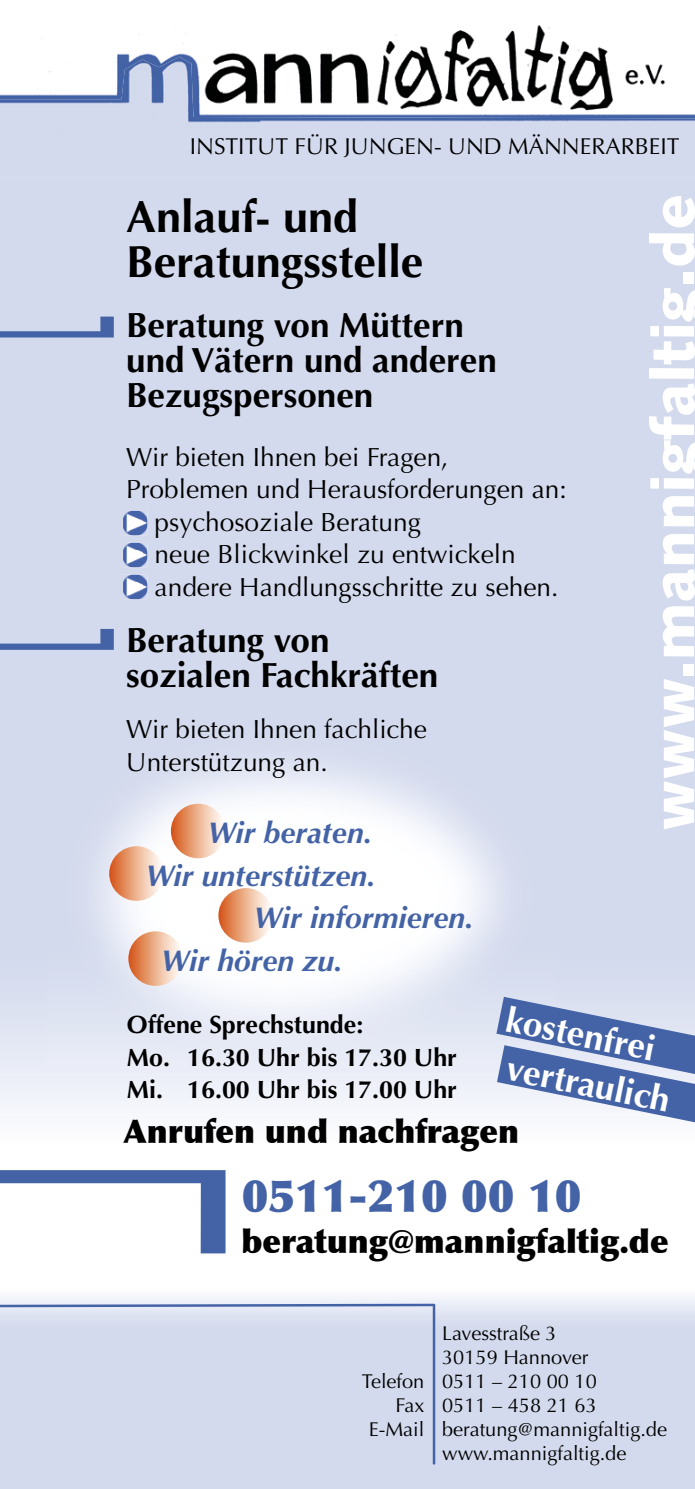
<style>
.page{position:relative;width:695px;height:1489px;background:#fff}
.page>*{position:absolute;margin:0;border:0;box-sizing:border-box;transform-origin:0 0}
.t1{font:900 60px "Syntax LT Std";color:#fff}
.t2{font:700 45px/45px "Optima";color:#000}
.t3{font:900 45px "Optima";color:#4463a6}
.t4{font:700 35px/35px "Optima";color:#000}
.t5{font:700 35px/47.2px "Optima";color:#fff}
.t6{font:900 32.5px "Optima";color:#000}
.t7{font:italic 700 30px "Optima";color:#4463a6}
.t8{font:26.25px/32.5px "Optima";color:#000}
.t9{font:700 25px/32.5px "Optima";color:#000}
.t10{font:23px "Optima";color:#000}
.t11{font:20px "Optima";color:#000}
.s1{color:#4463a6}
</style>
<div class="page">
<div style="left:0;top:177px;width:694px;height:932px;background:#d3daed"></div>
<svg style="left:0;top:1297px;width:694px;height:191px;background:#d5dbed"></svg>
<img style="left:47px;top:724px;width:508px;height:344px">
<div style="left:171px;top:803px;width:54px;height:55px;background:linear-gradient(to right,#d75e1f,#fffffd);border-radius:27px"></div>
<div style="left:109px;top:846px;width:55px;height:54px;background:linear-gradient(to right,#d65c1d,#fff);border-radius:27px"></div>
<div style="left:218px;top:888px;width:55px;height:54px;background:linear-gradient(to right,#d75d1e,#fff);border-radius:27px"></div>
<div style="left:128px;top:931px;width:55px;height:54px;background:linear-gradient(to right,#d65c1e,#fff);border-radius:27px"></div>
<svg style="left:0;top:1170px;width:225px;height:83px"></svg>
<svg style="left:0;top:316px;width:114px;height:21px;background:#a0afd3"></svg>
<svg style="left:0;top:629px;width:114px;height:20px;background:#a0afd3"></svg>
<svg style="left:496px;top:996px;width:198px;height:127px"></svg>
<hr style="left:432px;top:1305px;width:3px;height:158px;background:#4463a6">
<svg style="left:0;top:1302px;width:436px;height:6px;background:#a4b3d5"></svg>
<img style="left:117px;top:24px;width:577px;height:93px">
<img style="left:0;top:57px;width:261px;height:120px">
<img style="left:260px;top:117px;width:434px;height:60px">
<img style="left:123px;top:511px;width:24px;height:24px">
<img style="left:130px;top:517px;width:12px;height:14px">
<img style="left:123px;top:543px;width:24px;height:24px">
<svg style="left:130px;top:550px;width:12px;height:13px"></svg>
<img style="left:123px;top:574px;width:24px;height:25px">
<img style="left:130px;top:582px;width:12px;height:14px">
<p class="t10" style="left:190px;top:133px;width:491px">INSTITUT FÜR JUNGEN- UND MÄNNERARBEIT</p>
<h2 class="t2" style="left:126px;top:195px;width:298px">Anlauf- und<br>Beratungsstelle</h2>
<h3 class="t4" style="left:126px;top:308px;width:372px">Beratung von Müttern und Vätern und anderen<br>Bezugspersonen</h3>
<p class="t8" style="left:126px;top:441px;width:442px">Wir bieten Ihnen bei Fragen,<br>Problemen und Herausforderungen an:</p>
<p class="t8" style="left:126px;top:506px;width:296px"><span class="s1">•</span> psychosoziale Beratung</p>
<p class="t8" style="left:126px;top:538px;width:391px"><span class="s1">•</span> neue Blickwinkel zu entwickeln</p>
<p class="t8" style="left:126px;top:571px;width:433px"><span class="s1">•</span> andere Handlungsschritte zu sehen.</p>
<h3 class="t4" style="left:126px;top:623px;width:313px">Beratung von sozialen Fachkräften</h3>
<p class="t8" style="left:126px;top:713px;width:302px">Wir bieten Ihnen fachliche<br>Unterstützung an.</p>
<p class="t7" style="left:208px;top:815px;width:166px">Wir beraten.</p>
<p class="t7" style="left:146px;top:857px;width:231px">Wir unterstützen.</p>
<p class="t7" style="left:254px;top:900px;width:221px">Wir informieren.</p>
<p class="t7" style="left:161px;top:942px;width:183px">Wir hören zu.</p>
<h1 class="t1" style="left:637px;top:830px;width:638px;rotate:-90deg">www.mannigfaltig.de</h1>
<p class="t9" style="left:127px;top:1008px;width:331px">Offene Sprechstunde:<br>Mo. 16.30 Uhr bis 17.30 Uhr<br>Mi. 16.00 Uhr bis 17.00 Uhr</p>
<h3 class="t5" style="left:522px;top:997px;width:167px;text-indent:-11px;rotate:12deg">kostenfrei vertraulich</h3>
<p class="t6" style="left:123px;top:1112px;width:397px">Anrufen und nachfragen</p>
<h2 class="t3" style="left:242px;top:1168px;width:341px">0511-210 00 10</h2>
<p class="t6" style="left:241px;top:1221px;width:428px">beratung@mannigfaltig.de</p>
<p class="t11" style="left:442px;top:1321px;width:116px">Lavesstraße 3</p>
<p class="t11" style="left:442px;top:1345px;width:148px">30159 Hannover</p>
<p class="t11" style="left:362px;top:1369px;width:236px">Telefon 0511 – 210 00 10</p>
<p class="t11" style="left:395px;top:1393px;width:203px">Fax 0511 – 458 21 63</p>
<p class="t11" style="left:369px;top:1417px;width:299px">E-Mail beratung@mannigfaltig.de</p>
<p class="t11" style="left:442px;top:1441px;width:186px">www.mannigfaltig.de</p>
</div>
